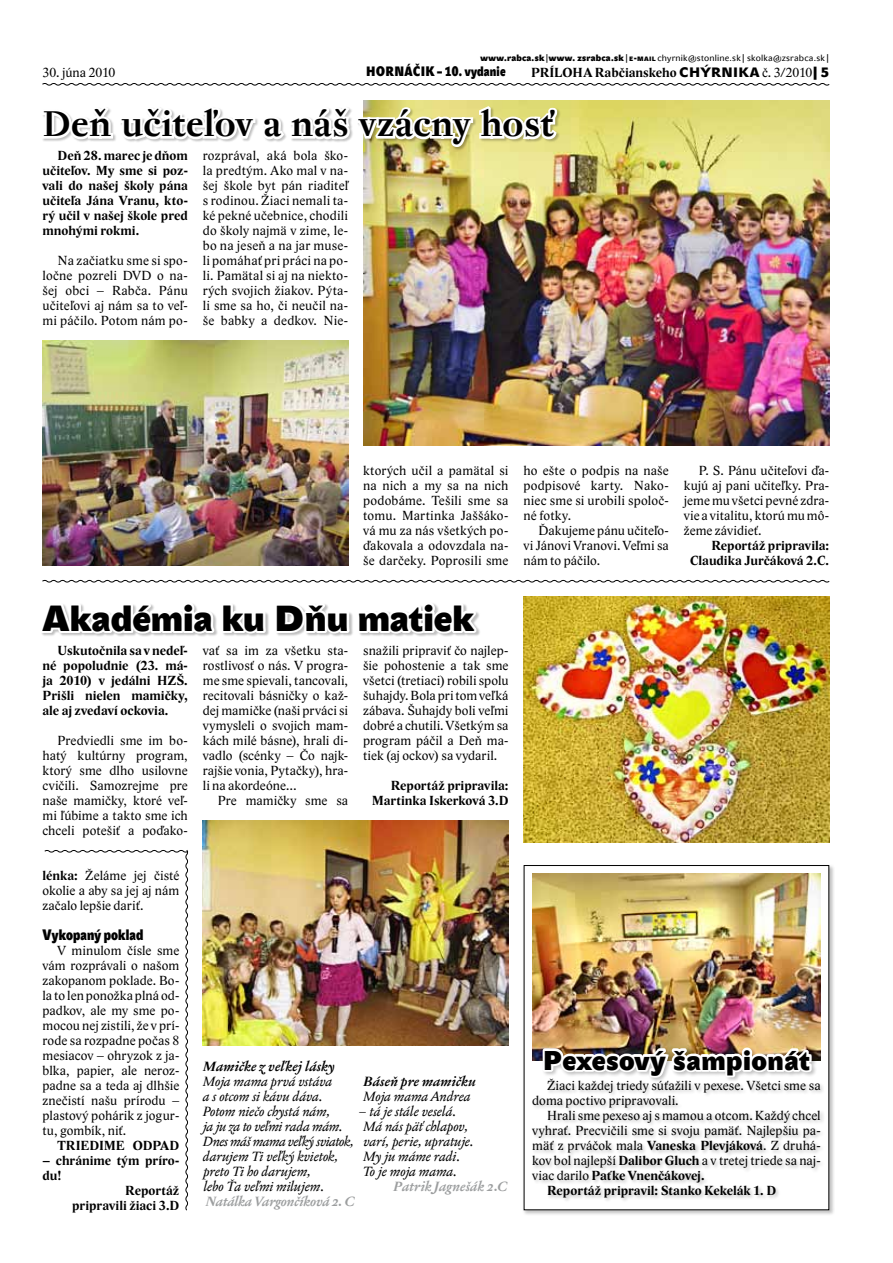
<style>
.page{position:relative;width:893px;height:1263px;background:#fff}
.page>*{position:absolute;margin:0;border:0;box-sizing:border-box;transform-origin:0 0}
.t1{font:700 36px "Regent IICE";letter-spacing:-.005em;color:#000}
.t2{font:36px "John Sans Xblak CE";color:#000}
.t3{font:27px "John Sans Xblak CE";letter-spacing:.015em;color:#000}
.t4{font:15px "John Sans Cond Xblak CE";letter-spacing:.005em;color:#000}
.t5{font:13.5px/15px "Lido STFCE";letter-spacing:.01em;color:#000;text-align:justify}
.t6{font:700 13.5px/15px "Lido STFCE";letter-spacing:.005em;color:#000;text-align:justify}
.t7{font:italic 13.5px/15px "Jannon Text Moderne CE";color:#000}
.t8{font:italic 700 13.5px "Jannon Text Moderne CE";color:#9c9e9f}
.t9{font:italic 700 13.5px "Jannon Text Moderne CE";letter-spacing:.02em;color:#000}
.t10{font:13.5px "John Sans Cond Xblak CE";letter-spacing:.015em;color:#000}
.t11{font:9px "John Sans Tx NCE";letter-spacing:.025em;color:#000}
.s1{font-family:"John Sans Xblak CE"}
.s2{font-family:"John Sans Xblak SCCE";font-size:6.3px}
.s3{font-family:"John Sans Xblak SCCE"}
.s4{font-family:"John Sans Cond Xblak SCCE"}
.s5{font-family:"John Sans Black CE";font-weight:400}
.s6{font-weight:400}
.s7{font-family:"John Sans Xblak SCCE";font-weight:400}
.s8{font-weight:700}
</style>
<div class="page">
<div style="left:523px;top:864px;width:312px;height:352px;background:#000;opacity:.25"></div>
<div style="left:524px;top:865px;width:305px;height:345px;background:#fff"></div>
<img style="left:532px;top:873px;width:289px;height:187px">
<img style="left:540px;top:1018px;width:275px;height:60px">
<div style="left:531px;top:1078px;width:295px;height:125px;background:#000;opacity:.25"></div>
<svg style="left:44px;top:850px;width:144px;height:361px"></svg>
<img style="left:43px;top:340px;width:305px;height:225px">
<img style="left:363px;top:165px;width:466px;height:280px">
<svg style="left:42px;top:83px;width:788px;height:82px"></svg>
<svg style="left:42px;top:579px;width:788px;height:94px"></svg>
<img style="left:523px;top:596px;width:306px;height:247px">
<img style="left:203px;top:820px;width:305px;height:225px">
<p class="t11" style="left:480px;top:52px;width:350px"><span class="s1">www.rabca.sk</span>|<span class="s1">www. zsrabca.sk</span>| <span class="s2">E</span><span class="s3">-</span><span class="s2">MAIL</span> chyrnik@stonline.sk| skolka@zsrabca.sk|</p>
<p class="t5" style="left:43px;top:65px;width:74px">30. júna 2010</p>
<p class="t10" style="left:366px;top:64px;width:141px">HORNÁČIK <span class="s4">– 10.</span> vydanie</p>
<p class="t6" style="left:531px;top:65px;width:299px">PRÍLOHA Rabčianskeho <span class="s5">CHÝRNIKA</span> <span class="s6">č. 3/2010</span><span class="s7">| 5</span></p>
<h1 class="t1" style="left:43px;top:102px;width:513px">Deň učiteľov a náš vzácny hosť</h1>
<p class="t6" style="left:43px;top:148px;width:147px;text-indent:15px">Deň 28. marec je dňom učiteľov. My sme si poz&shy;vali do našej školy pána učiteľa Jána Vranu, kto&shy;rý učil v našej škole pred mnohými rokmi.</p>
<p class="t5" style="left:43px;top:253px;width:147px;text-indent:15px">Na začiatku sme si spo&shy;ločne pozreli DVD o na&shy;šej obci – Rabča. Pánu učiteľovi aj nám sa to veľ&shy;mi páčilo. Potom nám po-</p>
<p class="t5" style="left:203px;top:148px;width:147px">rozprával, aká bola ško&shy;la predtým. Ako mal v na&shy;šej škole byt pán riaditeľ s rodinou. Žiaci nemali ta&shy;ké pekné učebnice, chodili do školy najmä v zime, le&shy;bo na jeseň a na jar muse&shy;li pomáhať pri práci na po&shy;li. Pamätal si aj na niekto&shy;rých svojich žiakov. Pýta&shy;li sme sa ho, či neučil na&shy;še babky a dedkov. Nie-</p>
<p class="t5" style="left:363px;top:463px;width:147px">ktorých učil a pamätal si na nich a my sa na nich podobáme. Tešili sme sa tomu. Martinka Jaššáko&shy;vá mu za nás všetkých po&shy;ďakovala a odovzdala na&shy;še darčeky. Poprosili sme</p>
<h1 class="t2" style="left:43px;top:597px;width:433px">Akadémia ku Dňu matiek</h1>
<p class="t5" style="left:203px;top:643px;width:147px">vať sa im za všetku sta&shy;rostlivosť o nás. V progra&shy;me sme spievali, tancovali, recitovali básničky o kaž&shy;dej mamičke (naši prváci si vymysleli o svojich mam&shy;kách milé básne), hrali di&shy;vadlo (scénky – Čo najk&shy;rajšie vonia, Pytačky), hra&shy;li na akordeóne…</p>
<p class="t5" style="left:218px;top:793px;width:132px">Pre mamičky sme sa</p>
<p class="t5" style="left:363px;top:643px;width:147px">snažili pripraviť čo najlep&shy;šie pohostenie a tak sme všetci (tretiaci) robili spolu šuhajdy. Bola pri tom veľká zábava. Šuhajdy boli veľmi dobré a chutili. Všetkým sa program páčil a Deň ma&shy;tiek (aj ockov) sa vydaril.</p>
<p class="t6" style="left:372px;top:778px;width:138px;text-align:right">Reportáž pripravila:<br>Martinka Iskerková 3.D</p>
<p class="t6" style="left:42px;top:643px;width:147px;text-indent:15px">Uskutočnila sa v nedeľ&shy;né popoludnie (23. má&shy;ja 2010) v jedálni HZŠ.<br>Prišli nielen mamičky, ale aj zvedaví ockovia.</p>
<p class="t5" style="left:42px;top:733px;width:147px;text-indent:15px">Predviedli sme im bo&shy;hatý kultúrny program, ktorý sme dlho usilovne cvičili. Samozrejme pre naše mamičky, ktoré veľ&shy;mi ľúbime a takto sme ich chceli potešiť a poďako-</p>
<p class="t5" style="left:43px;top:868px;width:138px"><span class="s8">lénka:</span> Želáme jej čisté okolie a aby sa jej aj nám začalo lepšie dariť.</p>
<p class="t4" style="left:43px;top:926px;width:102px">Vykopaný poklad</p>
<p class="t5" style="left:43px;top:943px;width:138px;text-indent:15px">V minulom čísle sme vám rozprávali o našom zakopanom poklade. Bo&shy;la to len ponožka plná od&shy;padkov, ale my sme po&shy;mocou nej zistili, že v prí&shy;rode sa rozpadne počas 8 mesiacov – ohryzok z ja&shy;blka, papier, ale neroz&shy;padne sa a teda aj dlhšie znečistí našu prírodu – plastový pohárik z jogur&shy;tu, gombík, niť.</p>
<p class="t6" style="left:58px;top:1138px;width:42px">Triedim</p>
<p class="t6" style="left:116px;top:1138px;width:28px">e odpad</p>
<p class="t6" style="left:43px;top:1153px;width:138px">– chránime tým príro-</p>
<p class="t6" style="left:43px;top:1168px;width:21px">du!</p>
<p class="t6" style="left:125px;top:1183px;width:55px">Reportáž</p>
<p class="t6" style="left:72px;top:1198px;width:109px">pripravili žiaci 3.D</p>
<p class="t9" style="left:204px;top:1058px;width:133px">Mamičke z veľkej lásky</p>
<p class="t7" style="left:203px;top:1074px;width:153px">Moja mama prvá vstáva<br>a s otcom si kávu dáva.<br>Potom niečo chystá nám,<br>ja ju za to veľmi rada mám.<br>Dnes máš mama veľký sviatok, darujem Ti veľký kvietok, preto Ti ho darujem,<br>lebo Ťa veľmi milujem.</p>
<p class="t8" style="left:206px;top:1193px;width:150px">Natálka Vargončíková 2. C</p>
<p class="t9" style="left:364px;top:1073px;width:114px">Báseň pre mamičku</p>
<p class="t7" style="left:363px;top:1089px;width:109px">Moja mama Andrea</p>
<p class="t7" style="left:363px;top:1104px;width:112px;text-indent:-4px">– tá je stále veselá.<br>Má nás päť chlapov, varí, perie, upratuje.<br>My ju máme radi.<br>To je moja mama.</p>
<p class="t8" style="left:394px;top:1178px;width:115px">Patrik Jagnešák 2.C</p>
<p class="t5" style="left:523px;top:463px;width:147px">ho ešte o podpis na naše podpisové karty. Nako&shy;niec sme si urobili spoloč&shy;né fotky.</p>
<p class="t5" style="left:523px;top:523px;width:147px;text-indent:15px">Ďakujeme pánu učiteľo&shy;vi Jánovi Vranovi. Veľmi sa nám to páčilo.</p>
<p class="t5" style="left:684px;top:463px;width:147px;text-indent:15px">P. S. Pánu učiteľovi ďa&shy;kujú aj pani učiteľky. Pra&shy;jeme mu všetci pevné zdra&shy;vie a vitalitu, ktorú mu mô&shy;žeme závidieť.</p>
<p class="t6" style="left:690px;top:538px;width:141px;text-align:right">Reportáž pripravila:<br>Claudika Jurčáková 2.C.</p>
<h2 class="t3" style="left:543px;top:1044px;width:269px">Pexesový šampionát</h2>
<p class="t5" style="left:532px;top:1078px;width:290px;text-indent:15px">Žiaci každej triedy súťažili v pexese. Všetci sme sa doma poctivo pripravovali.</p>
<p class="t5" style="left:547px;top:1108px;width:275px">Hrali sme pexeso aj s mamou a otcom. Každý chcel</p>
<p class="t5" style="left:532px;top:1123px;width:290px">vyhrať. Precvičili sme si svoju pamäť. Najlepšiu pa-</p>
<p class="t5" style="left:532px;top:1138px;width:290px">mäť z prváčok mala <span class="s8">Vaneska Plevjáková</span>. Z druhá-</p>
<p class="t5" style="left:532px;top:1153px;width:290px">kov bol najlepší <span class="s8">Dalibor Gluch</span> a v tretej triede sa naj-</p>
<p class="t6" style="left:532px;top:1168px;width:174px"><span class="s6">viac darilo</span> Paťke Vnenčákovej.</p>
<p class="t6" style="left:547px;top:1183px;width:230px">Reportáž pripravil: Stanko Kekelák 1. D</p>
</div>
